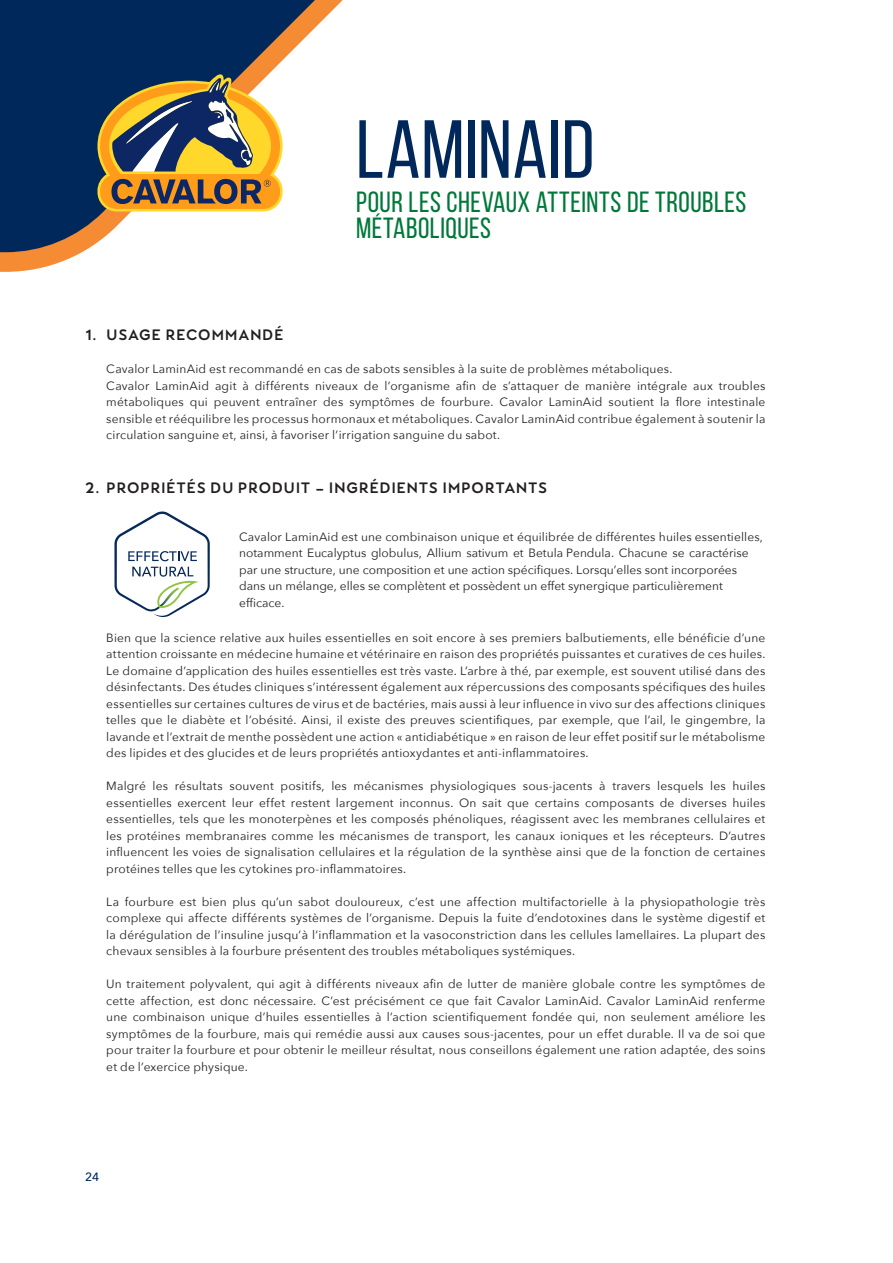
<style>
.page{position:relative;width:893px;height:1263px;background:#fff}
.page>*{position:absolute;margin:0;border:0;box-sizing:border-box;transform-origin:0 0}
.t1{font:82.2px "Bebas Neue";letter-spacing:.01em;color:#00285b}
.t2{font:29.25px/25.5px "Bebas Neue";letter-spacing:.015em;color:#00783a}
.t3{font:15px "Buket Retro Basic";letter-spacing:.02em;color:#231f20}
.t4{font:12px/16.5px "Avenir Next";letter-spacing:.01em;color:#231f20;text-align:justify}
.t5{font:500 12px "Avenir Next";color:#00285b}
</style>
<div class="page">
<svg style="left:0;top:0;width:343px;height:272px;fill:#00285b"></svg>
<svg style="left:97px;top:74px;width:186px;height:137px;background:#9b8352"></svg>
<svg style="left:114px;top:511px;width:96px;height:106px"></svg>
<p class="t1" style="left:356px;top:105px;width:240px">LAMINAID</p>
<p class="t2" style="left:356px;top:189px;width:392px">POUR LES CHEVAUX ATTEINTS DE TROUBLES<br>MÉTABOLIQUES</p>
<p class="t3" style="left:85px;top:325px;width:200px">1. USAGE RECOMMANDÉ</p>
<p class="t4" style="left:106px;top:360px;width:568px">Cavalor LaminAid est recommandé en cas de sabots sensibles à la suite de problèmes métaboliques.</p>
<p class="t4" style="left:106px;top:377px;width:661px">Cavalor LaminAid agit à différents niveaux de l’organisme afin de s’attaquer de manière intégrale aux troubles métaboliques qui peuvent entraîner des symptômes de fourbure. Cavalor LaminAid soutient la flore intestinale sensible et rééquilibre les processus hormonaux et métaboliques. Cavalor LaminAid contribue également à soutenir la circulation sanguine et, ainsi, à favoriser l’irrigation sanguine du sabot.</p>
<p class="t3" style="left:85px;top:478px;width:464px">2. PROPRIÉTÉS DU PRODUIT – INGRÉDIENTS IMPORTANTS</p>
<p class="t4" style="left:239px;top:528px;width:525px;text-align:left">Cavalor LaminAid est une combinaison unique et équilibrée de différentes huiles essentielles, notamment Eucalyptus globulus, Allium sativum et Betula Pendula. Chacune se caractérise par une structure, une composition et une action spécifiques. Lorsqu’elles sont incorporées dans un mélange, elles se complètent et possèdent un effet synergique particulièrement efficace.</p>
<p class="t4" style="left:106px;top:629px;width:661px">Bien que la science relative aux huiles essentielles en soit encore à ses premiers balbutiements, elle bénéficie d’une attention croissante en médecine humaine et vétérinaire en raison des propriétés puissantes et curatives de ces huiles.<br>Le domaine d’application des huiles essentielles est très vaste. L’arbre à thé, par exemple, est souvent utilisé dans des désinfectants. Des études cliniques s’intéressent également aux répercussions des composants spécifiques des huiles essentielles sur certaines cultures de virus et de bactéries, mais aussi à leur influence in vivo sur des affections cliniques telles que le diabète et l’obésité. Ainsi, il existe des preuves scientifiques, par exemple, que l’ail, le gingembre, la lavande et l’extrait de menthe possèdent une action « antidiabétique » en raison de leur effet positif sur le métabolisme des lipides et des glucides et de leurs propriétés antioxydantes et anti-inflammatoires.</p>
<p class="t4" style="left:106px;top:777px;width:661px">Malgré les résultats souvent positifs, les mécanismes physiologiques sous-jacents à travers lesquels les huiles essentielles exercent leur effet restent largement inconnus. On sait que certains composants de diverses huiles essentielles, tels que les monoterpènes et les composés phénoliques, réagissent avec les membranes cellulaires et les protéines membranaires comme les mécanismes de transport, les canaux ioniques et les récepteurs. D’autres influencent les voies de signalisation cellulaires et la régulation de la synthèse ainsi que de la fonction de certaines protéines telles que les cytokines pro-inflammatoires.</p>
<p class="t4" style="left:106px;top:893px;width:661px">La fourbure est bien plus qu’un sabot douloureux, c’est une affection multifactorielle à la physiopathologie très complexe qui affecte différents systèmes de l’organisme. Depuis la fuite d’endotoxines dans le système digestif et la dérégulation de l’insuline jusqu’à l’inflammation et la vasoconstriction dans les cellules lamellaires. La plupart des chevaux sensibles à la fourbure présentent des troubles métaboliques systémiques.</p>
<p class="t4" style="left:106px;top:975px;width:661px">Un traitement polyvalent, qui agit à différents niveaux afin de lutter de manière globale contre les symptômes de cette affection, est donc nécessaire. C’est précisément ce que fait Cavalor LaminAid. Cavalor LaminAid renferme une combinaison unique d’huiles essentielles à l’action scientifiquement fondée qui, non seulement améliore les symptômes de la fourbure, mais qui remédie aussi aux causes sous-jacentes, pour un effet durable. Il va de soi que pour traiter la fourbure et pour obtenir le meilleur résultat, nous conseillons également une ration adaptée, des soins et de l’exercice physique.</p>
<p class="t5" style="left:85px;top:1167px;width:16px">24</p>
</div>
